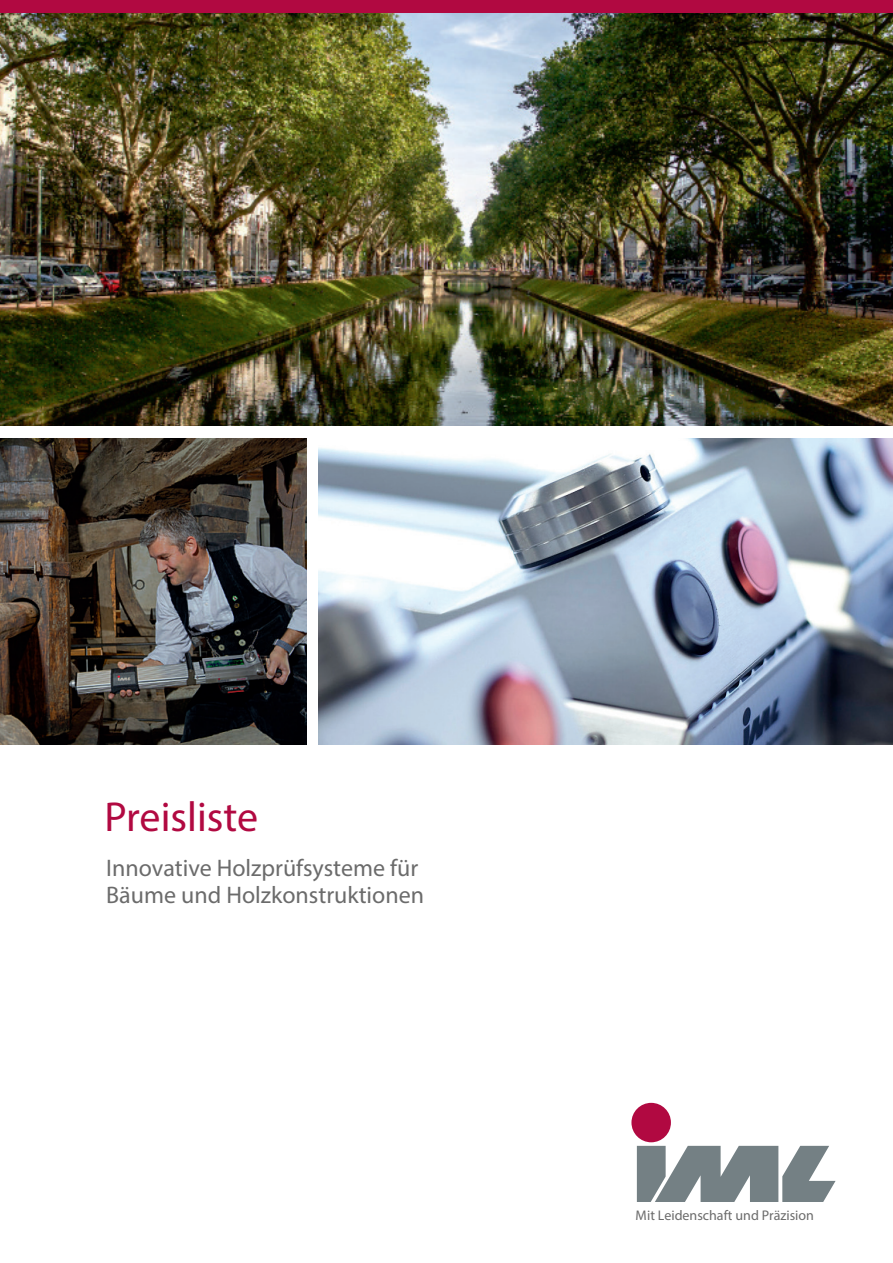
<style>
.page{position:relative;width:893px;height:1263px;background:#fff}
.page>*{position:absolute;margin:0;border:0;box-sizing:border-box;transform-origin:0 0}
.t1{font:42px "Myriad Pro";color:#b10941}
.t2{font:24px/27px "Myriad Pro";color:#6b6b6b}
.t3{font:13.95px "Myriad Pro";color:#6b6b6b}
</style>
<div class="page">
<svg style="left:637px;top:1146px;width:199px;height:56px"></svg>
<div style="left:631px;top:1103px;width:40px;height:39px;background:#b10941;border-radius:50%"></div>
<img style="left:0;top:13px;width:893px;height:412px">
<img style="left:319px;top:438px;width:574px;height:306px">
<img style="left:0;top:438px;width:306px;height:306px">
<div style="left:0;top:0;width:893px;height:13px;background:#b10941"></div>
<h1 class="t1" style="left:105px;top:791px;width:155px">Preisliste</h1>
<p class="t2" style="left:106px;top:854px;width:319px">Innovative Holzprüfsysteme für<br>Bäume und Holzkonstruktionen</p>
<p class="t3" style="left:636px;top:1207px;width:180px">Mit Leidenschaft und Präzision</p>
</div>
